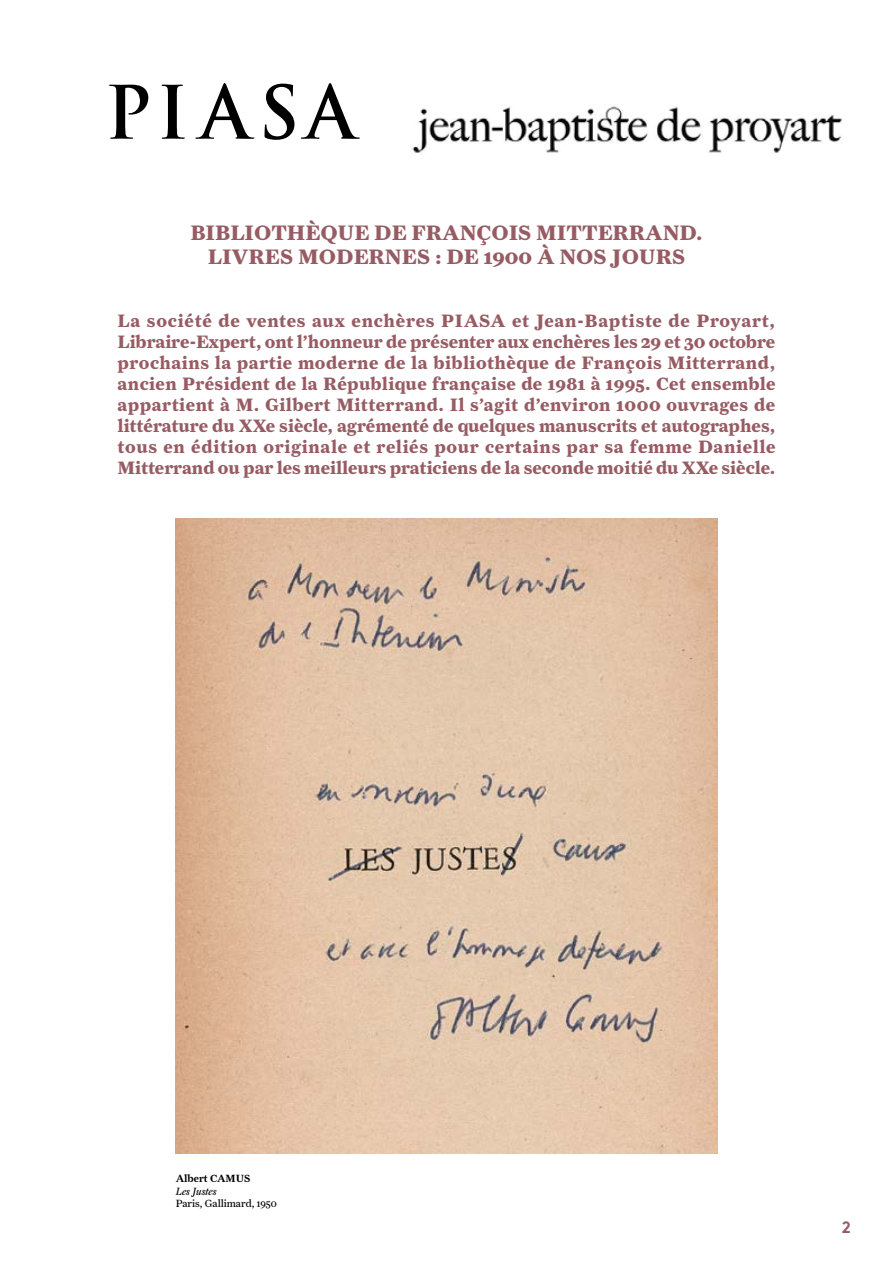
<style>
.page{position:relative;width:893px;height:1263px;background:#fff}
.page>*{position:absolute;margin:0;border:0;box-sizing:border-box;transform-origin:0 0}
.t1{font:700 21px "Farnham Text";color:#975c63}
.t2{font:700 18px/21px "Farnham Text";color:#975c63;text-align:justify}
.INFOS_COLONNE{font:700 16.5px "Brown Pro";color:#975c63}
.auteur_RG{font:10.5px "Farnham Text";color:#000}
.auteur_RG-2{font:10.5px "Farnham Text Semi";color:#000}
.auteur_RG-3{font:10.5px "Farnham Text Regular Ital LF";color:#000}
</style>
<div class="page">
<svg style="left:109px;top:85px;width:39px;height:54px"></svg>
<svg style="left:162px;top:85px;width:23px;height:54px"></svg>
<svg style="left:195px;top:83px;width:59px;height:56px"></svg>
<svg style="left:265px;top:84px;width:29px;height:56px"></svg>
<svg style="left:301px;top:83px;width:59px;height:56px"></svg>
<img style="left:176px;top:519px;width:541px;height:634px">
<img style="left:412px;top:106px;width:430px;height:47px">
<p class="t1" style="left:190px;top:220px;width:514px">BIBLIOTHÈQUE DE FRANÇOIS MITTERRAND.</p>
<p class="t1" style="left:208px;top:244px;width:479px">LIVRES MODERNES : DE 1900 À NOS JOURS</p>
<p class="t2" style="left:118px;top:310px;width:660px">La société de ventes aux enchères PIASA et Jean-Baptiste de Proyart, Libraire-Expert, ont l’honneur de présenter aux enchères les 29 et 30 octobre prochains la partie moderne de la bibliothèque de François Mitterrand, ancien Président de la République française de 1981 à 1995. Cet ensemble appartient à M. Gilbert Mitterrand. Il s’agit d’environ 1000 ouvrages de littérature du XXe siècle, agrémenté de quelques manuscrits et autographes, tous en édition originale et reliés pour certains par sa femme Danielle Mitterrand ou par les meilleurs praticiens de la seconde moitié du XXe siècle.</p>
<p class="auteur_RG-2" style="left:176px;top:1172px;width:76px">Albert CAMUS</p>
<p class="auteur_RG-3" style="left:176px;top:1185px;width:42px">Les Justes</p>
<p class="auteur_RG" style="left:176px;top:1197px;width:102px">Paris, Gallimard, 1950</p>
<p class="INFOS_COLONNE" style="left:842px;top:1214px;width:10px">2</p>
</div>
